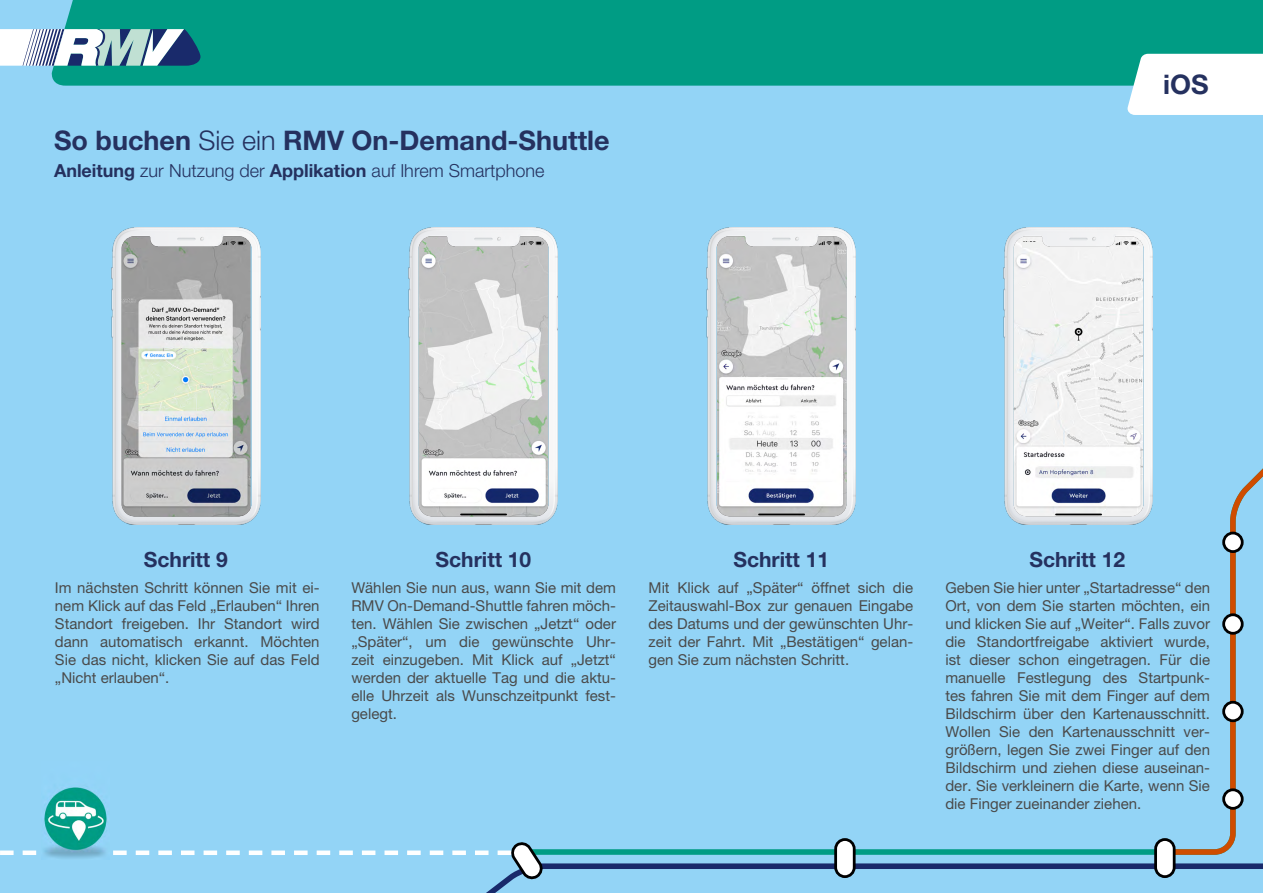
<style>
.page{position:relative;width:1263px;height:893px;background:#fff}
.page>*{position:absolute;margin:0;border:0;box-sizing:border-box;transform-origin:0 0}
.t1{font:700 27px "Helvetica Neue LT Pro";color:#25315f}
.t2{font:700 21px "Helvetica Neue LT Pro";color:#25315f}
.t3{font:300 18px "Helvetica Neue LT Pro";color:#25315f}
.t4{font:15px/18px "Helvetica Neue LT Pro";color:#4a4a4a;text-align:justify}
.s1{font-weight:300}
.s2{font-weight:700}
</style>
<div class="page">
<div style="left:0;top:0;width:1263px;height:461px;background:#93d4f6"></div>
<div style="left:0;top:461px;width:1263px;height:432px;background:#93d4f6"></div>
<img style="left:42px;top:761px;width:67px;height:98px">
<div style="left:51px;top:0;width:1212px;height:86px;background:#009c84"></div>
<svg style="left:0;top:29px;width:200px;height:37px"></svg>
<div style="left:0;top:38px;width:8px;height:19px;background:#fff"></div>
<img style="left:409px;top:227px;width:149px;height:298px">
<div style="left:428px;top:239px;width:17px;height:7px;background:#c3c1c2"></div>
<img style="left:111px;top:227px;width:149px;height:298px">
<div style="left:130px;top:239px;width:16px;height:9px;background:#9d9b9b"></div>
<svg style="left:1127px;top:54px;width:136px;height:61px"></svg>
<img style="left:1003px;top:227px;width:149px;height:298px">
<img style="left:706px;top:227px;width:149px;height:298px">
<h1 class="t1" style="left:54px;top:124px;width:557px">So buchen <span class="s1">Sie ein</span> RMV On-Demand-Shuttle</h1>
<p class="t3" style="left:54px;top:160px;width:492px"><span class="s2">Anleitung</span> zur Nutzung der <span class="s2">Applikation</span> auf Ihrem Smartphone</p>
<h1 class="t1" style="left:1163px;top:68px;width:47px">iOS</h1>
<h2 class="t2" style="left:436px;top:546px;width:97px">Schritt 10</h2>
<h2 class="t2" style="left:733px;top:546px;width:97px">Schritt 11</h2>
<p class="t4" style="left:649px;top:578px;width:266px">Mit Klick auf „Später“ öffnet sich die Zeitauswahl-Box zur genauen Eingabe des Datums und der gewünschten Uhr&shy;zeit der Fahrt. Mit „Bestätigen“ gelan&shy;gen Sie zum nächsten Schritt.</p>
<h2 class="t2" style="left:144px;top:547px;width:86px">Schritt 9</h2>
<h2 class="t2" style="left:1029px;top:547px;width:97px">Schritt 12</h2>
<p class="t4" style="left:351px;top:578px;width:266px">Wählen Sie nun aus, wann Sie mit dem RMV On-Demand-Shuttle fahren möch&shy;ten. Wählen Sie zwischen „Jetzt“ oder „Später“, um die gewünschte Uhr&shy;zeit einzugeben. Mit Klick auf „Jetzt“ werden der aktuelle Tag und die aktu&shy;elle Uhrzeit als Wunschzeitpunkt fest&shy;gelegt.</p>
<p class="t4" style="left:55px;top:578px;width:266px">Im nächsten Schritt können Sie mit ei&shy;nem Klick auf das Feld „Erlauben“ Ihren Standort freigeben. Ihr Standort wird dann automatisch erkannt. Möchten Sie das nicht, klicken Sie auf das Feld „Nicht erlauben“.</p>
<p class="t4" style="left:945px;top:578px;width:266px">Geben Sie hier unter „Startadresse“ den Ort, von dem Sie starten möchten, ein und klicken Sie auf „Weiter“. Falls zuvor die Standortfreigabe aktiviert wurde, ist dieser schon eingetragen. Für die manuelle Festlegung des Startpunk&shy;tes fahren Sie mit dem Finger auf dem Bildschirm über den Kartenausschnitt.<br>Wollen Sie den Kartenausschnitt ver&shy;größern, legen Sie zwei Finger auf den Bildschirm und ziehen diese auseinan&shy;der. Sie verkleinern die Karte, wenn Sie die Finger zueinander ziehen.</p>
</div>
